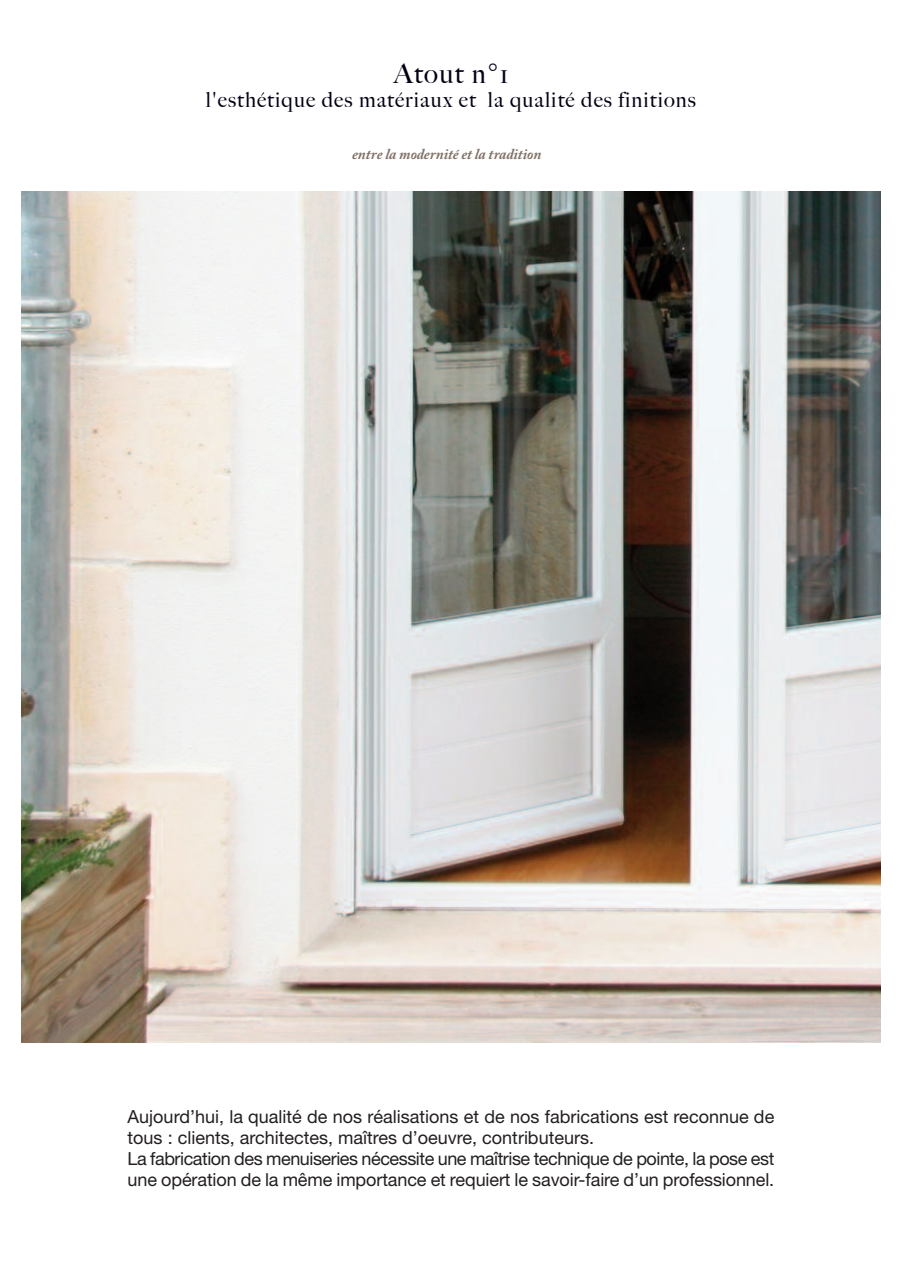
<style>
.page{position:relative;width:902px;height:1272px;background:#fff}
.page>*{position:absolute;margin:0;border:0;box-sizing:border-box;transform-origin:0 0}
.t1{font:500 27px "Big Caslon";letter-spacing:.05em;color:#000013}
.t2{font:500 21px "Big Caslon";letter-spacing:.05em;color:#000013}
.t3{font:18px/21px "Helvetica Neue";letter-spacing:-.005em;color:#231f20}
.t4{font:italic 700 15px "Adobe Caslon Pro";letter-spacing:-.005em;color:#807167}
</style>
<div class="page">
<img style="left:21px;top:191px;width:859px;height:851px">
<h1 class="t1" style="left:393px;top:58px;width:116px">Atout n°1</h1>
<p class="t2" style="left:206px;top:88px;width:491px">l'esthétique des matériaux et la qualité des finitions</p>
<p class="t4" style="left:352px;top:149px;width:191px">entre la modernité et la tradition</p>
<p class="t3" style="left:128px;top:1107px;width:648px">Aujourd’hui, la qualité de nos réalisations et de nos fabrications est reconnue de tous : clients, architectes, maîtres d’oeuvre, contributeurs.<br>La fabrication des menuiseries nécessite une maîtrise technique de pointe, la pose est une opération de la même importance et requiert le savoir-faire d’un professionnel.</p>
</div>
